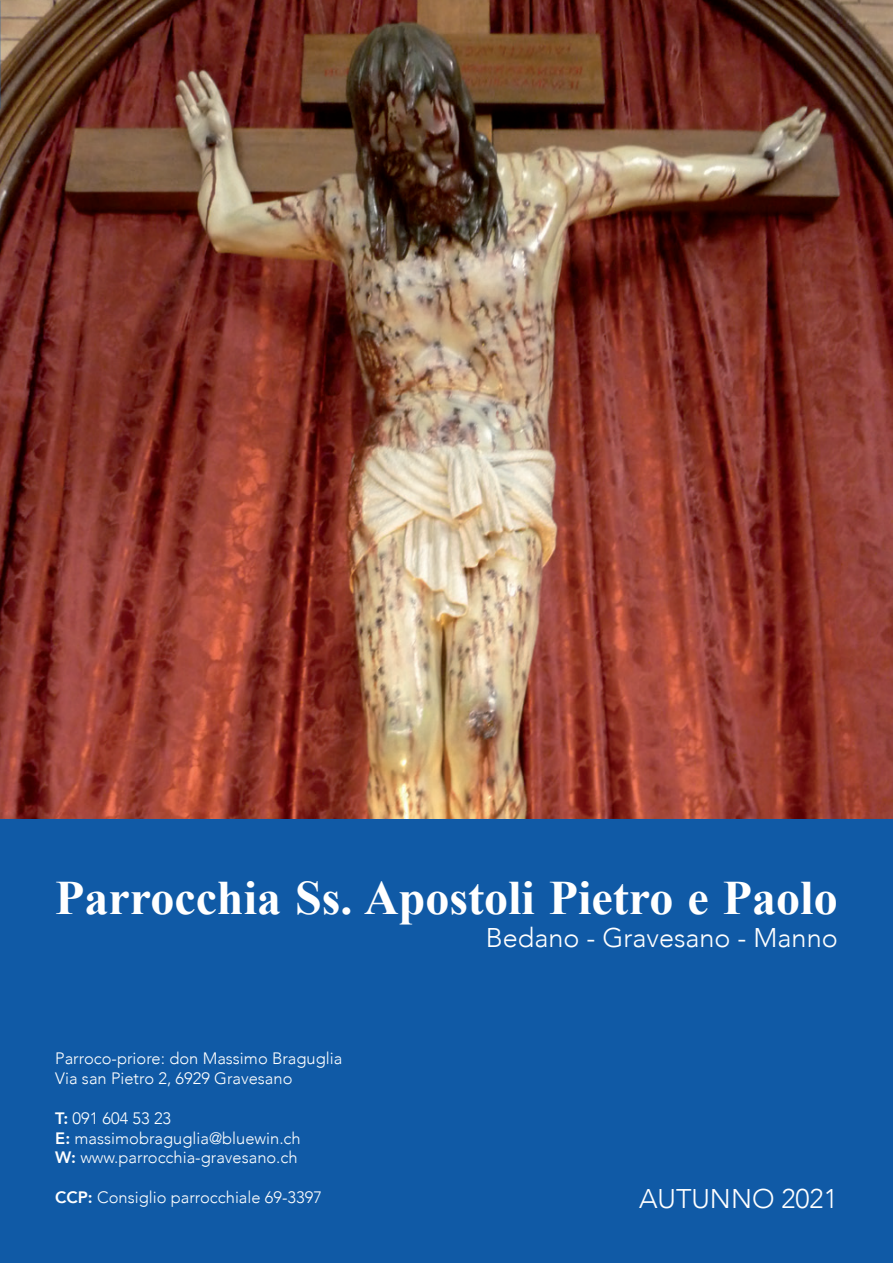
<style>
.page{position:relative;width:893px;height:1263px;background:#105aa6}
.page>*{position:absolute;margin:0;border:0;box-sizing:border-box;transform-origin:0 0}
.t1{font:700 48px "Times New Roman";color:#fff}
.t2{font:300 27px "Avenir";color:#fff}
.t3{font:300 16.5px/19.8px "Avenir";color:#fff}
.s1{font-weight:800}
</style>
<div class="page">
<img style="left:0;top:0;width:893px;height:819px">
<h1 class="t1" style="left:55px;top:865px;width:784px">Parrocchia Ss. Apostoli Pietro e Paolo</h1>
<h2 class="t2" style="left:486px;top:922px;width:353px">Bedano - Gravesano - Manno</h2>
<p class="t3" style="left:55px;top:1049px;width:289px">Parroco-priore: don Massimo Braguglia<br>Via san Pietro 2, 6929 Gravesano</p>
<p class="t3" style="left:55px;top:1108px;width:247px"><span class="s1">T:</span> 091 604 53 23<br><span class="s1">E:</span> massimobraguglia@bluewin.ch<br><span class="s1">W:</span> www.parrocchia-gravesano.ch</p>
<p class="t3" style="left:55px;top:1187px;width:268px"><span class="s1">CCP:</span> Consiglio parrocchiale 69-3397</p>
<h2 class="t2" style="left:639px;top:1182px;width:200px">AUTUNNO 2021</h2>
</div>
